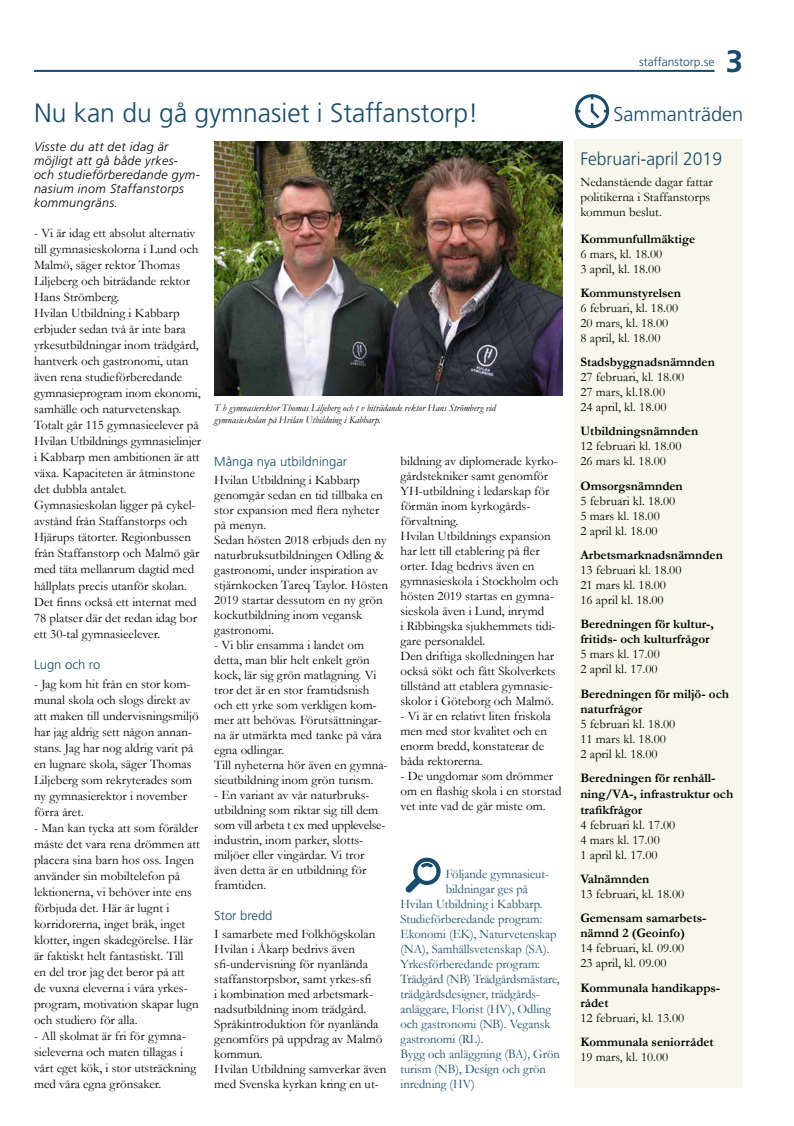
<style>
.page{position:relative;width:794px;height:1126px;background:#fff}
.page>*{position:absolute;margin:0;border:0;box-sizing:border-box;transform-origin:0 0}
.t1{font:700 31px "Frutiger";color:#174b69}
.t2{font:300 26.5px "Frutiger";color:#174b69}
.t3{font:300 20px "Frutiger";color:#174b69}
.t4{font:300 18px "Frutiger";color:#174b69}
.t5{font:13px/15px "Garamond";color:#000}
.t6{font:13px "Garamond";color:#174b69;scale:.96 1}
.t7{font:700 13px/15.6px "Garamond";color:#000}
.t8{font:300 13px "Frutiger";color:#174b69}
.t9{font:italic 300 12.5px/14px "Frutiger";letter-spacing:.025em;color:#000}
.t10{font:300 12px "Frutiger";color:#174b69}
.t11{font:italic 10px/12px "Garamond";color:#000}
</style>
<div class="page">
<hr style="left:34px;top:70px;width:680px;height:2px;background:#174b69">
<div style="left:575px;top:139px;width:168px;height:948px;background:#f7f7ec"></div>
<svg style="left:575px;top:94px;width:34px;height:34px"></svg>
<img style="left:214px;top:142px;width:349px;height:253px">
<svg style="left:405px;top:857px;width:36px;height:36px"></svg>
<h2 class="t2" style="left:34px;top:98px;width:446px">Nu kan du gå gymnasiet i Staffanstorp!</h2>
<p class="t9" style="left:34px;top:140px;width:167px">Visste du att det idag är möjligt att gå både yrkes&shy;och studieförberedande gym&shy;nasium inom Staffanstorps kommungräns.</p>
<p class="t5" style="left:34px;top:225px;width:169px;line-height:16px">- Vi är idag ett absolut alternativ till gymnasieskolorna i Lund och<br>Malmö, säger rektor Thomas<br>Liljeberg och biträdande rektor<br>Hans Strömberg.<br>Hvilan Utbildning i Kabbarp erbjuder sedan två år inte bara yrkesutbildningar inom trädgård, hantverk och gastronomi, utan även rena studieförberedande gymnasieprogram inom ekonomi, samhälle och naturvetenskap.<br>Totalt går 115 gymnasieelever på<br>Hvilan Utbildnings gymnasielinjer i Kabbarp men ambitionen är att växa. Kapaciteten är åtminstone det dubbla antalet.<br>Gymnasieskolan ligger på cykel&shy;avstånd från Staffanstorps och<br>Hjärups tätorter. Regionbussen från Staffanstorp och Malmö går med täta mellanrum dagtid med hållplats precis utanför skolan.<br>Det finns också ett internat med<br>78 platser där det redan idag bor ett 30-tal gymnasieelever.</p>
<p class="t8" style="left:34px;top:657px;width:68px">Lugn och ro</p>
<p class="t5" style="left:34px;top:675px;width:166px;line-height:16px">- Jag kom hit från en stor kom&shy;munal skola och slogs direkt av att maken till undervisningsmiljö har jag aldrig sett någon annan&shy;stans. Jag har nog aldrig varit på en lugnare skola, säger Thomas<br>Liljeberg som rekryterades som ny gymnasierektor i november förra året.</p>
<p class="t5" style="left:34px;top:819px;width:168px;line-height:16px">- Man kan tycka att som förälder måste det vara rena drömmen att placera sina barn hos oss. Ingen använder sin mobiltelefon på lektionerna, vi behöver inte ens förbjuda det. Här är lugnt i korridorerna, inget bråk, inget klotter, ingen skadegörelse. Här är faktiskt helt fantastiskt. Till<br>en del tror jag det beror på att<br>de vuxna eleverna i våra yrkes&shy;program, motivation skapar lugn och studiero för alla.</p>
<p class="t5" style="left:34px;top:1027px;width:164px;line-height:16px">- All skolmat är fri för gymna&shy;sieleverna och maten tillagas i vårt eget kök, i stor utsträckning med våra egna grönsaker.</p>
<p class="t11" style="left:214px;top:401px;width:283px">T h gymnasierektor Thomas Liljeberg och t v biträdande rektor Hans Strömberg vid gymnasieskolan på Hvilan Utbildning i Kabbarp.</p>
<p class="t8" style="left:214px;top:454px;width:134px">Många nya utbildningar</p>
<p class="t5" style="left:214px;top:472px;width:175px">Hvilan Utbildning i Kabbarp genomgår sedan en tid tillbaka en stor expansion med flera nyheter på menyn.<br>Sedan hösten 2018 erbjuds den ny naturbruksutbildningen Odling &amp; gastronomi, under inspiration av stjärnkocken Tareq Taylor. Hösten<br>2019 startar dessutom en ny grön kockutbildning inom vegansk gastronomi.</p>
<p class="t5" style="left:214px;top:637px;width:175px">- Vi blir ensamma i landet om detta, man blir helt enkelt grön kock, lär sig grön matlagning. Vi tror det är en stor framtidsnish och ett yrke som verkligen kom&shy;mer att behövas. Förutsättningar&shy;na är utmärkta med tanke på våra egna odlingar.<br>Till nyheterna hör även en gymna&shy;sieutbildning inom grön turism.</p>
<p class="t5" style="left:214px;top:787px;width:173px">- En variant av vår naturbruks&shy;utbildning som riktar sig till dem som vill arbeta t ex med upplevelse&shy;industrin, inom parker, slotts&shy;miljöer eller vingårdar. Vi tror även detta är en utbildning för framtiden.</p>
<p class="t8" style="left:214px;top:907px;width:60px">Stor bredd</p>
<p class="t5" style="left:214px;top:925px;width:174px">I samarbete med Folkhögskolan<br>Hvilan i Åkarp bedrivs även sfi-undervisning för nyanlända staffanstorpsbor, samt yrkes-sfi<br>i kombination med arbetsmark&shy;nadsutbildning inom trädgård.<br>Språkintroduktion för nyanlända genomförs på uppdrag av Malmö kommun.<br>Hvilan Utbildning samverkar även med Svenska kyrkan kring en ut-</p>
<p class="t5" style="left:400px;top:453px;width:159px">bildning av diplomerade kyrko&shy;gårdstekniker samt genomför<br>YH-utbildning i ledarskap för förmän inom kyrkogårds&shy;förvaltning.<br>Hvilan Utbildnings expansion har lett till etablering på fler orter. Idag bedrivs även en gymnasieskola i Stockholm och hösten 2019 startas en gymna&shy;sieskola även i Lund, inrymd<br>i Ribbingska sjukhemmets tidi&shy;gare personaldel.<br>Den driftiga skolledningen har också sökt och fått Skolverkets tillstånd att etablera gymnasie&shy;skolor i Göteborg och Malmö.</p>
<p class="t5" style="left:400px;top:708px;width:152px">- Vi är en relativt liten friskola men med stor kvalitet och en enorm bredd, konstaterar de båda rektorerna.</p>
<p class="t5" style="left:400px;top:768px;width:163px">- De ungdomar som drömmer om en flashig skola i en storstad vet inte vad de går miste om.</p>
<p class="t6" style="left:446px;top:864px;width:109px">Följande gymnasieut-</p>
<p class="t6" style="left:446px;top:879px;width:87px">bildningar ges på</p>
<p class="t6" style="left:400px;top:894px;width:149px">Hvilan Utbildning i Kabbarp.</p>
<p class="t6" style="left:400px;top:909px;width:150px">Studieförberedande program:</p>
<p class="t6" style="left:400px;top:924px;width:164px">Ekonomi (EK), Naturvetenskap</p>
<p class="t6" style="left:400px;top:939px;width:157px">(NA), Samhällsvetenskap (SA).</p>
<p class="t6" style="left:400px;top:954px;width:147px">Yrkesförberedande program:</p>
<p class="t6" style="left:400px;top:969px;width:167px">Trädgård (NB) Trädgårdsmästare,</p>
<p class="t6" style="left:400px;top:984px;width:147px">trädgårdsdesigner, trädgårds-</p>
<p class="t6" style="left:400px;top:999px;width:158px">anläggare, Florist (HV), Odling</p>
<p class="t6" style="left:400px;top:1014px;width:157px">och gastronomi (NB). Vegansk</p>
<p class="t6" style="left:400px;top:1029px;width:88px">gastronomi (RL).</p>
<p class="t6" style="left:400px;top:1044px;width:167px">Bygg och anläggning (BA), Grön</p>
<p class="t6" style="left:400px;top:1059px;width:153px">turism (NB), Design och grön</p>
<p class="t6" style="left:400px;top:1074px;width:79px">inredning (HV)</p>
<p class="t10" style="left:639px;top:55px;width:77px">staffanstorp.se</p>
<h1 class="t1" style="left:725px;top:43px;width:19px">3</h1>
<h3 class="t3" style="left:613px;top:103px;width:131px">Sammanträden</h3>
<h3 class="t4" style="left:580px;top:149px;width:143px">Februari-april 2019</h3>
<p class="t5" style="left:580px;top:174px;width:134px">Nedanstående dagar fattar politikerna i Staffanstorps kommun beslut.</p>
<p class="t7" style="left:580px;top:231px;width:116px">Kommunfullmäktige</p>
<p class="t5" style="left:580px;top:246px;width:83px">6 mars, kl. 18.00<br>3 april, kl. 18.00</p>
<p class="t7" style="left:580px;top:285px;width:102px">Kommunstyrelsen</p>
<p class="t5" style="left:580px;top:300px;width:99px">6 februari, kl. 18.00<br>20 mars, kl. 18.00<br>8 april, kl. 18.00</p>
<p class="t7" style="left:580px;top:354px;width:136px">Stadsbyggnadsnämnden</p>
<p class="t5" style="left:580px;top:369px;width:105px">27 februari, kl. 18.00<br>27 mars, kl.18.00<br>24 april, kl. 18.00</p>
<p class="t7" style="left:580px;top:423px;width:119px">Utbildningsnämnden</p>
<p class="t5" style="left:580px;top:438px;width:103px">12 februari kl. 18.00<br>26 mars kl. 18.00</p>
<p class="t7" style="left:580px;top:477px;width:104px">Omsorgsnämnden</p>
<p class="t5" style="left:580px;top:492px;width:96px">5 februari kl. 18.00<br>5 mars kl. 18.00<br>2 april kl. 18.00</p>
<p class="t7" style="left:580px;top:547px;width:144px">Arbetsmarknadsnämnden</p>
<p class="t5" style="left:580px;top:561px;width:103px">13 februari kl. 18.00<br>21 mars kl. 18.00<br>16 april kl. 18.00</p>
<p class="t7" style="left:580px;top:616px;width:135px">Beredningen för kultur-, fritids- och kulturfrågor</p>
<p class="t5" style="left:580px;top:646px;width:81px">5 mars kl. 17.00<br>2 april kl. 17.00</p>
<p class="t7" style="left:580px;top:685px;width:150px">Beredningen för miljö- och naturfrågor</p>
<p class="t5" style="left:580px;top:716px;width:96px">5 februari kl. 18.00<br>11 mars kl. 18.00<br>2 april kl. 18.00</p>
<p class="t7" style="left:580px;top:770px;width:154px">Beredningen för renhåll&shy;ning/VA-, infrastruktur och trafikfrågor</p>
<p class="t5" style="left:580px;top:816px;width:96px">4 februari kl. 17.00<br>4 mars kl. 17.00<br>1 april kl. 17.00</p>
<p class="t7" style="left:580px;top:870px;width:71px">Valnämnden</p>
<p class="t5" style="left:580px;top:885px;width:105px">13 februari, kl. 18.00</p>
<p class="t7" style="left:580px;top:909px;width:128px">Gemensam samarbets&shy;nämnd 2 (Geoinfo)</p>
<p class="t5" style="left:580px;top:940px;width:105px">14 februari, kl. 09.00<br>23 april, kl. 09.00</p>
<p class="t7" style="left:580px;top:979px;width:141px">Kommunala handikapps&shy;rådet</p>
<p class="t5" style="left:580px;top:1010px;width:105px">12 februari, kl. 13.00</p>
<p class="t7" style="left:580px;top:1034px;width:135px">Kommunala seniorrådet</p>
<p class="t5" style="left:580px;top:1049px;width:89px">19 mars, kl. 10.00</p>
</div>
